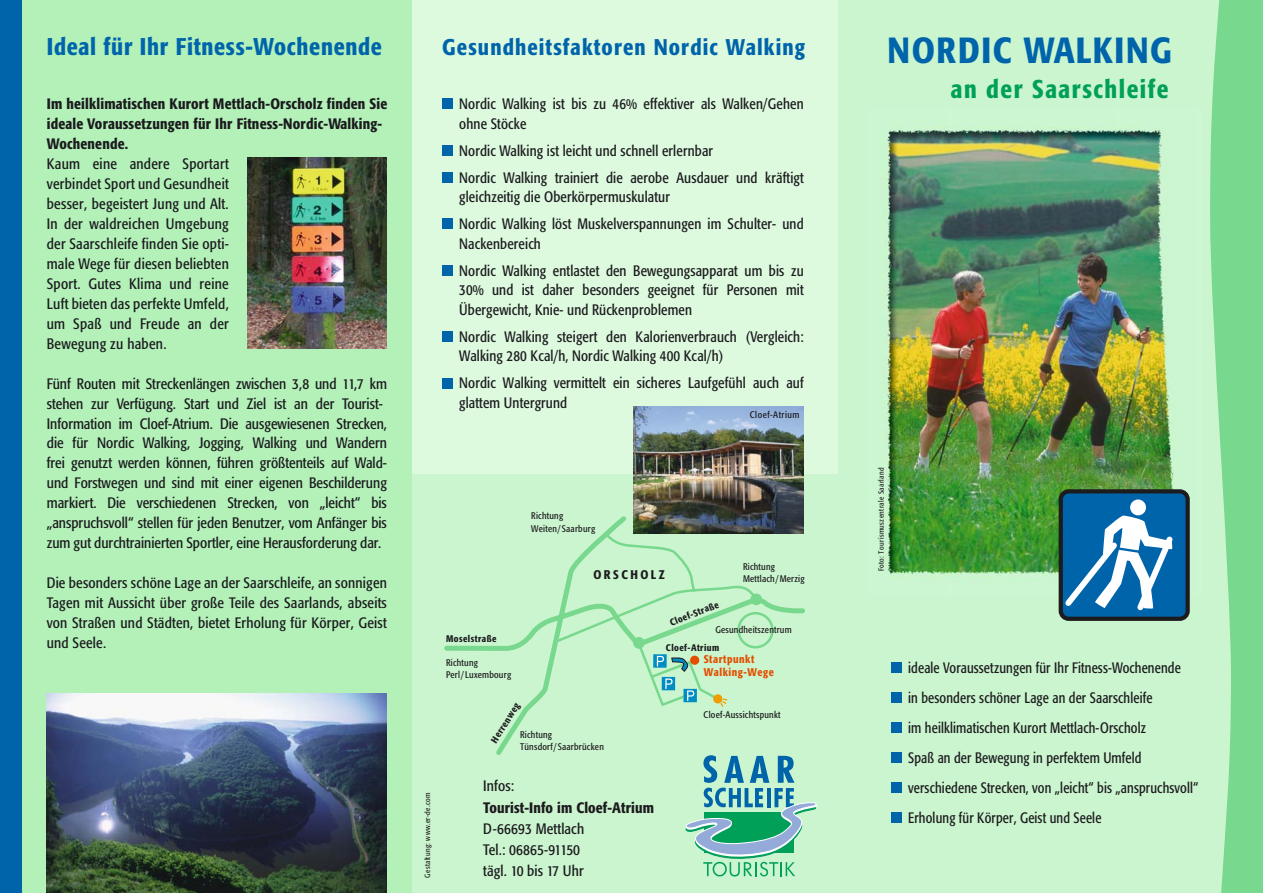
<style>
.page{position:relative;width:1263px;height:893px;background:#b3f1b9}
.page>*{position:absolute;margin:0;border:0;box-sizing:border-box;transform-origin:0 0}
.t1{font:500 condensed 36px "Formata";letter-spacing:.045em;color:#0064ab}
.t2{font:500 condensed 25.5px "Formata";letter-spacing:.06em;color:#00a058}
.t3{font:500 condensed 24px "Formata";letter-spacing:.03em;color:#0064ab}
.t4{font:500 condensed 22.5px "Formata";letter-spacing:.05em;color:#0064ab}
.t5{font:condensed 15px/20px "Formata";letter-spacing:.01em;color:#1c1b1e}
.t6{font:condensed 15px/30px "Formata";letter-spacing:.01em;color:#1c1b1e;scale:.93 1}
.t7{font:500 condensed 15px/20px "Formata";letter-spacing:.015em;color:#1c1b1e}
.t8{font:500 condensed 12.45px "Formata";letter-spacing:.2em;color:#1c1b1e}
.t9{font:500 condensed 11.1px/12.5px "Formata";letter-spacing:.05em;color:#e34e00}
.t10{font:condensed 9.45px/12.5px "Formata";letter-spacing:.025em;color:#1c1b1e}
.t11{font:500 condensed 9.45px "Formata";letter-spacing:.05em;color:#1c1b1e}
.t12{font:condensed 9.45px "Formata";letter-spacing:.05em;color:#1c1b1e}
.t13{font:condensed 7.5px "Formata";letter-spacing:.05em;color:#1c1b1e}
</style>
<div class="page">
<div style="left:838px;top:0;width:425px;height:893px;background:#cbf5cf"></div>
<div style="left:412px;top:0;width:426px;height:893px;background:#ddfadf"></div>
<div style="left:412px;top:474px;width:426px;height:419px;background:#cbf5cf"></div>
<img style="left:885px;top:126px;width:289px;height:468px">
<div style="left:0;top:0;width:21px;height:893px;background:#0064ab"></div>
<svg style="left:1210px;top:0;width:53px;height:893px;fill:#78d88d"></svg>
<svg style="left:686px;top:757px;width:131px;height:119px"></svg>
<div style="left:442px;top:145px;width:11px;height:11px;background:#0064ab"></div>
<div style="left:442px;top:99px;width:11px;height:10px;background:#0064ab"></div>
<div style="left:891px;top:663px;width:11px;height:10px;background:#0064ab"></div>
<div style="left:891px;top:693px;width:11px;height:10px;background:#0064ab"></div>
<div style="left:891px;top:723px;width:11px;height:10px;background:#0064ab"></div>
<div style="left:891px;top:753px;width:11px;height:10px;background:#0064ab"></div>
<div style="left:891px;top:783px;width:11px;height:10px;background:#0064ab"></div>
<div style="left:891px;top:813px;width:11px;height:10px;background:#0064ab"></div>
<div style="left:442px;top:172px;width:11px;height:11px;background:#0064ab"></div>
<div style="left:442px;top:219px;width:11px;height:10px;background:#0064ab"></div>
<div style="left:442px;top:265px;width:11px;height:11px;background:#0064ab"></div>
<div style="left:442px;top:378px;width:11px;height:10px;background:#0064ab"></div>
<div style="left:442px;top:331px;width:11px;height:11px;background:#0064ab"></div>
<img style="left:248px;top:158px;width:139px;height:190px">
<div style="left:1061px;top:491px;width:127px;height:128px;background:#0064ab;border-radius:8px"></div>
<div style="left:1059px;top:489px;width:131px;height:132px;border:4px solid #1c1b1e;border-radius:8px"></div>
<div style="left:1131px;top:500px;width:14px;height:14px;background:#fff;border-radius:50%"></div>
<div style="left:1130px;top:499px;width:16px;height:16px;border:2px solid #fff;border-radius:50%"></div>
<svg style="left:1060px;top:514px;width:113px;height:101px"></svg>
<svg style="left:444px;top:514px;width:361px;height:243px"></svg>
<div style="left:737px;top:612px;width:37px;height:36px;border:2px solid #78d88d;border-radius:50%"></div>
<svg style="left:553px;top:531px;width:205px;height:177px"></svg>
<div style="left:690px;top:656px;width:9px;height:9px;background:#e34e00;border-radius:50%"></div>
<div style="left:633px;top:637px;width:12px;height:12px;background:#78d88d;border-radius:50%"></div>
<div style="left:750px;top:593px;width:12px;height:12px;background:#78d88d;border-radius:50%"></div>
<img style="left:47px;top:693px;width:340px;height:200px">
<img style="left:633px;top:406px;width:170px;height:127px">
<h3 class="t3" style="left:47px;top:31px;width:337px">Ideal für Ihr Fitness-Wochenende</h3>
<h1 class="t1" style="left:887px;top:29px;width:286px">NORDIC WALKING</h1>
<h2 class="t2" style="left:951px;top:73px;width:219px">an der Saarschleife</h2>
<h3 class="t4" style="left:442px;top:33px;width:364px">Gesundheitsfaktoren Nordic Walking</h3>
<p class="t5" style="left:459px;top:94px;width:346px;line-height:19.5px">Nordic Walking ist bis zu 46% effektiver als Walken/Gehen ohne Stöcke</p>
<p class="t5" style="left:459px;top:137px;width:346px;line-height:27px">Nordic Walking ist leicht und schnell erlernbar<br>Nordic Walking trainiert die aerobe Ausdauer und kräftigt</p>
<p class="t5" style="left:459px;top:184px;width:346px;line-height:27px">gleichzeitig die Oberkörpermuskulatur<br>Nordic Walking löst Muskelverspannungen im Schulter- und</p>
<p class="t5" style="left:459px;top:230px;width:346px;line-height:27px">Nackenbereich<br>Nordic Walking entlastet den Bewegungsapparat um bis zu</p>
<p class="t5" style="left:459px;top:280px;width:346px;line-height:19.5px">30% und ist daher besonders geeignet für Personen mit<br>Übergewicht, Knie- und Rückenproblemen</p>
<p class="t5" style="left:459px;top:327px;width:346px;line-height:19.5px">Nordic Walking steigert den Kalorienverbrauch (Vergleich:<br>Walking 280 Kcal/h, Nordic Walking 400 Kcal/h)</p>
<p class="t5" style="left:459px;top:373px;width:346px;line-height:19.5px">Nordic Walking vermittelt ein sicheres Laufgefühl auch auf glattem Untergrund</p>
<p class="t7" style="left:47px;top:94px;width:342px">Im heilklimatischen Kurort Mettlach-Orscholz finden Sie ideale Voraussetzungen für Ihr Fitness-Nordic-Walking-<br>Wochenende.</p>
<p class="t5" style="left:47px;top:154px;width:184px;text-align:justify">Kaum eine andere Sportart verbindet Sport und Gesundheit besser, begeistert Jung und Alt.<br>In der waldreichen Umgebung der Saarschleife finden Sie opti&shy;male Wege für diesen beliebten Sport. Gutes Klima und reine Luft bieten das perfekte Umfeld, um Spaß und Freude an der Bewegung zu haben.</p>
<p class="t5" style="left:47px;top:373px;width:342px">Fünf Routen mit Streckenlängen zwischen 3,8 und 11,7 km stehen zur Verfügung. Start und Ziel ist an der Tourist-Information im Cloef-Atrium. Die ausgewiesenen Strecken, die für Nordic Walking, Jogging, Walking und Wandern frei genutzt werden können, führen größtenteils auf Wald&shy;und Forstwegen und sind mit einer eigenen Beschilderung markiert. Die verschiedenen Strecken, von „leicht“ bis „anspruchsvoll“ stellen für jeden Benutzer, vom Anfänger bis zum gut durchtrainierten Sportler, eine Herausforderung dar.</p>
<p class="t5" style="left:47px;top:573px;width:342px;text-align:justify">Die besonders schöne Lage an der Saarschleife, an sonnigen Tagen mit Aussicht über große Teile des Saarlands, abseits von Straßen und Städten, bietet Erholung für Körper, Geist und Seele.</p>
<p class="t12" style="left:750px;top:409px;width:51px">Cloef-Atrium</p>
<p class="t13" style="left:877px;top:571px;width:105px;rotate:-90deg">Foto: Tourismuszentrale Saarland</p>
<p class="t10" style="left:531px;top:510px;width:65px">Richtung<br>Weiten/Saarburg</p>
<p class="t10" style="left:743px;top:560px;width:63px">Richtung<br>Mettlach/Merzig</p>
<p class="t8" style="left:593px;top:567px;width:73px">ORSCHOLZ</p>
<p class="t11" style="left:668px;top:617px;width:53px;rotate:-21deg">Cloef-Straße</p>
<p class="t10" style="left:715px;top:624px;width:78px">Gesundheitszentrum</p>
<p class="t11" style="left:446px;top:633px;width:52px">Moselstraße</p>
<p class="t11" style="left:666px;top:642px;width:55px">Cloef-Atrium</p>
<p class="t13" style="left:423px;top:878px;width:87px;rotate:-90deg">Gestaltung: www.er-de.com</p>
<p class="t10" style="left:446px;top:656px;width:67px">Richtung<br>Perl/Luxembourg</p>
<p class="t11" style="left:489px;top:739px;width:46px;rotate:-58deg">Herrenweg</p>
<p class="t10" style="left:520px;top:728px;width:85px">Richtung<br>Tünsdorf/Saarbrücken</p>
<p class="t5" style="left:483px;top:775px;width:33px">Infos:</p>
<p class="t7" style="left:483px;top:798px;width:172px">Tourist-Info im Cloef-Atrium</p>
<p class="t5" style="left:483px;top:818px;width:102px;line-height:21px">D-66693 Mettlach<br>Tel.: 06865-91150 tägl. 10 bis 17 Uhr</p>
<p class="t9" style="left:704px;top:653px;width:72px">Startpunkt<br>Walking-Wege</p>
<p class="t10" style="left:703px;top:709px;width:79px">Cloef-Aussichtspunkt</p>
<p class="t6" style="left:908px;top:653px;width:314px">ideale Voraussetzungen für Ihr Fitness-Wochenende<br>in besonders schöner Lage an der Saarschleife<br>im heilklimatischen Kurort Mettlach-Orscholz<br>Spaß an der Bewegung in perfektem Umfeld verschiedene Strecken, von „leicht“ bis „anspruchsvoll“ Erholung für Körper, Geist und Seele</p>
</div>
